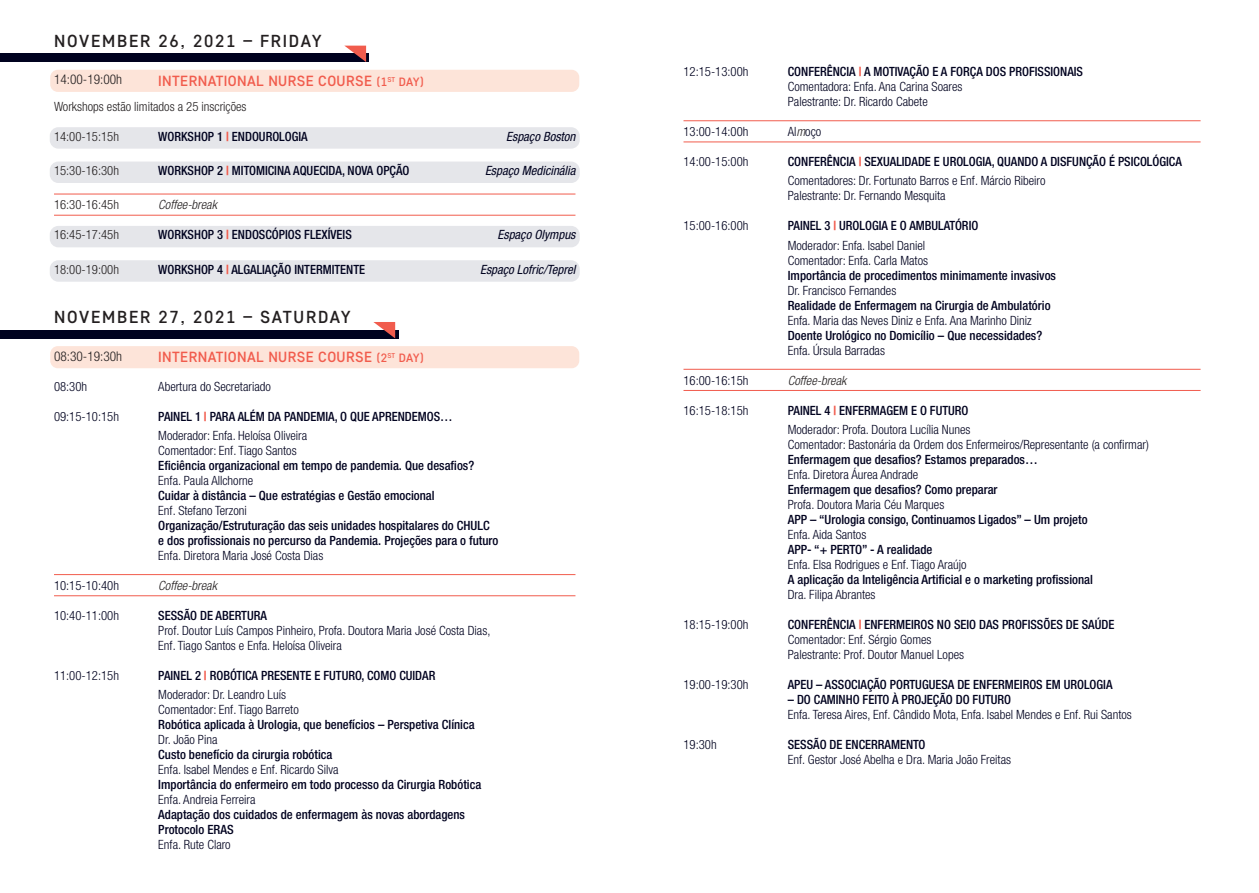
<style>
.page{position:relative;width:1259px;height:893px;background:#fff}
.page>*{position:absolute;margin:0;border:0;box-sizing:border-box;transform-origin:0 0}
.t1{font:500 17.4px "Core Sans D45";letter-spacing:.1em;color:#231f20}
.t2{font:500 14.7px "Core Sans D45";letter-spacing:.025em;color:#f15c4d}
.t3{font:300 condensed 13.35px "Helvetica Neue LT Std";color:#231f20}
.t4{font:500 condensed 12.75px/19.2px "Helvetica Neue LT Std";color:#00021f}
.t5{font:300 condensed 12.75px/15px "Helvetica Neue LT Std";color:#00021f}
.t6{font:300 condensed 12.75px "Helvetica Neue LT Std";color:#231f20}
.t7{font:italic condensed 12.75px "Helvetica Neue LT Std";color:#00021f}
.t8{font:italic 300 condensed 12.75px "Helvetica Neue LT Std";color:#231f20}
.s1{font-size:12px}
.s2{font-weight:700;color:#f15c4d}
.s3{font-weight:300}
.s4{font-weight:500}
.s5{font-style:italic;color:#231f20}
</style>
<div class="page">
<div style="left:50px;top:70px;width:529px;height:22px;background:#fde4d9;border-radius:8px"></div>
<div style="left:50px;top:127px;width:530px;height:22px;background:#e5e6ea;border-radius:9px"></div>
<div style="left:50px;top:162px;width:530px;height:21px;background:#e5e6ea;border-radius:9px"></div>
<hr style="left:54px;top:194px;width:521px;height:1px;background:#f15c4d">
<hr style="left:54px;top:215px;width:521px;height:1px;background:#f15c4d">
<div style="left:50px;top:226px;width:530px;height:21px;background:#e5e6ea;border-radius:9px"></div>
<div style="left:50px;top:260px;width:530px;height:22px;background:#e5e6ea;border-radius:9px"></div>
<div style="left:50px;top:346px;width:529px;height:22px;background:#fde4d9;border-radius:8px"></div>
<hr style="left:54px;top:574px;width:521px;height:1px;background:#f15c4d">
<hr style="left:54px;top:595px;width:521px;height:1px;background:#f15c4d">
<div style="left:0;top:54px;width:369px;height:8px;background:#00021f"></div>
<svg style="left:344px;top:46px;width:22px;height:16px"></svg>
<div style="left:0;top:330px;width:398px;height:8px;background:#00021f"></div>
<svg style="left:373px;top:322px;width:22px;height:16px"></svg>
<hr style="left:683px;top:120px;width:517px;height:1px;background:#f15c4d">
<hr style="left:683px;top:142px;width:517px;height:1px;background:#f15c4d">
<hr style="left:683px;top:369px;width:517px;height:1px;background:#f15c4d">
<hr style="left:683px;top:390px;width:517px;height:1px;background:#f15c4d">
<h1 class="t1" style="left:54px;top:29px;width:269px">NOVEMBER 26, 2021 – FRIDAY</h1>
<p class="t3" style="left:54px;top:72px;width:70px">14:00-19:00h</p>
<p class="t2" style="left:158px;top:71px;width:267px">INTERNATIONAL NURSE COURSE <span class="s1">(1</span><sup>ST</sup> <span class="s1">DAY)</span></p>
<p class="t6" style="left:54px;top:99px;width:194px">Workshops estão limitados a 25 inscrições</p>
<p class="t6" style="left:54px;top:129px;width:66px">14:00-15:15h</p>
<p class="t4" style="left:158px;top:126px;width:151px">WORKSHOP 1 <span class="s2">|</span> ENDOUROLOGIA</p>
<p class="t7" style="left:506px;top:129px;width:71px">Espaço Boston</p>
<p class="t6" style="left:54px;top:163px;width:66px">15:30-16:30h</p>
<p class="t4" style="left:158px;top:161px;width:253px">WORKSHOP 2 <span class="s2">|</span> MITOMICINA AQUECIDA, NOVA OPÇÃO</p>
<p class="t7" style="left:485px;top:163px;width:92px">Espaço Medicinália</p>
<p class="t6" style="left:54px;top:198px;width:66px">16:30-16:45h</p>
<p class="t8" style="left:158px;top:198px;width:60px">Coffee-break</p>
<p class="t6" style="left:54px;top:228px;width:66px">16:45-17:45h</p>
<p class="t4" style="left:158px;top:225px;width:195px">WORKSHOP 3 <span class="s2">|</span> ENDOSCÓPIOS FLEXÍVEIS</p>
<p class="t7" style="left:497px;top:227px;width:79px">Espaço Olympus</p>
<p class="t6" style="left:54px;top:262px;width:66px">18:00-19:00h</p>
<p class="t4" style="left:158px;top:259px;width:208px">WORKSHOP 4 <span class="s2">|</span> ALGALIAÇÃO INTERMITENTE</p>
<p class="t7" style="left:480px;top:262px;width:97px">Espaço Lofric/Teprel</p>
<h1 class="t1" style="left:54px;top:306px;width:298px">NOVEMBER 27, 2021 – SATURDAY</h1>
<p class="t3" style="left:54px;top:348px;width:70px">08:30-19:30h</p>
<p class="t2" style="left:158px;top:347px;width:267px">INTERNATIONAL NURSE COURSE <span class="s1">(2</span><sup>ST</sup> <span class="s1">DAY)</span></p>
<p class="t5" style="left:54px;top:379px;width:35px">08:30h</p>
<p class="t5" style="left:158px;top:379px;width:114px">Abertura do Secretariado</p>
<p class="t5" style="left:54px;top:409px;width:66px">09:15-10:15h</p>
<p class="t4" style="left:158px;top:406px;width:296px">PAINEL 1 <span class="s2">|</span> PARA ALÉM DA PANDEMIA, O QUE APRENDEMOS…<br><span class="s3">Moderador: Enfa. Heloísa Oliveira</span></p>
<p class="t5" style="left:158px;top:443px;width:140px">Comentador: Enf. Tiago Santos</p>
<p class="t4" style="left:158px;top:456px;width:317px">Eficiência organizacional em tempo de pandemia. Que desafios?</p>
<p class="t5" style="left:158px;top:473px;width:97px">Enfa. Paula Allchorne</p>
<p class="t4" style="left:158px;top:486px;width:278px">Cuidar à distância – Que estratégias e Gestão emocional</p>
<p class="t5" style="left:158px;top:503px;width:90px">Enf. Stefano Terzoni</p>
<p class="t4" style="left:158px;top:518px;width:342px;line-height:15px">Organização/Estruturação das seis unidades hospitalares do CHULC e dos profissionais no percurso da Pandemia. Projeções para o futuro</p>
<p class="t5" style="left:158px;top:548px;width:166px">Enfa. Diretora Maria José Costa Dias</p>
<p class="t5" style="left:54px;top:578px;width:66px">10:15-10:40h</p>
<p class="t8" style="left:158px;top:578px;width:60px">Coffee-break</p>
<p class="t5" style="left:54px;top:608px;width:66px">10:40-11:00h</p>
<p class="t4" style="left:158px;top:606px;width:110px">SESSÃO DE ABERTURA</p>
<p class="t5" style="left:158px;top:623px;width:333px">Prof. Doutor Luís Campos Pinheiro, Profa. Doutora Maria José Costa Dias,<br>Enf. Tiago Santos e Enfa. Heloísa Oliveira</p>
<p class="t5" style="left:54px;top:668px;width:66px">11:00-12:15h</p>
<p class="t4" style="left:158px;top:666px;width:279px">PAINEL 2 <span class="s2">|</span> ROBÓTICA PRESENTE E FUTURO, COMO CUIDAR<br><span class="s3">Moderador: Dr. Leandro Luís</span></p>
<p class="t5" style="left:158px;top:702px;width:142px">Comentador: Enf. Tiago Barreto</p>
<p class="t4" style="left:158px;top:715px;width:318px">Robótica aplicada à Urologia, que benefícios – Perspetiva Clínica</p>
<p class="t5" style="left:158px;top:732px;width:61px">Dr. João Pina</p>
<p class="t4" style="left:158px;top:745px;width:176px">Custo benefício da cirurgia robótica</p>
<p class="t5" style="left:158px;top:762px;width:182px">Enfa. Isabel Mendes e Enf. Ricardo Silva</p>
<p class="t4" style="left:158px;top:775px;width:324px">Importância do enfermeiro em todo processo da Cirurgia Robótica</p>
<p class="t5" style="left:158px;top:792px;width:99px">Enfa. Andreia Ferreira</p>
<p class="t4" style="left:158px;top:807px;width:308px;line-height:15px">Adaptação dos cuidados de enfermagem às novas abordagens<br>Protocolo ERAS</p>
<p class="t5" style="left:158px;top:837px;width:74px">Enfa. Rute Claro</p>
<p class="t5" style="left:683px;top:64px;width:66px">12:15-13:00h</p>
<p class="t5" style="left:788px;top:64px;width:297px"><span class="s4">CONFERÊNCIA</span> <span class="s2">|</span> <span class="s4">A MOTIVAÇÃO E A FORÇA DOS PROFISSIONAIS<br></span>Comentadora: Enfa. Ana Carina Soares<br>Palestrante: Dr. Ricardo Cabete</p>
<p class="t5" style="left:683px;top:124px;width:66px">13:00-14:00h</p>
<p class="t5" style="left:788px;top:124px;width:35px">Al<span class="s5">m</span>oço</p>
<p class="t5" style="left:683px;top:154px;width:66px">14:00-15:00h</p>
<p class="t4" style="left:788px;top:152px;width:395px">CONFERÊNCIA <span class="s2">|</span> SEXUALIDADE E UROLOGIA, QUANDO A DISFUNÇÃO É PSICOLÓGICA<br><span class="s3">Comentadores: Dr. Fortunato Barros e Enf. Márcio Ribeiro</span></p>
<p class="t5" style="left:788px;top:188px;width:159px">Palestrante: Dr. Fernando Mesquita</p>
<p class="t5" style="left:683px;top:218px;width:66px">15:00-16:00h</p>
<p class="t4" style="left:788px;top:216px;width:192px">PAINEL 3 <span class="s2">|</span> UROLOGIA E O AMBULATÓRIO<br><span class="s3">Moderador: Enfa. Isabel Daniel</span></p>
<p class="t5" style="left:788px;top:252px;width:142px">Comentador: Enfa. Carla Matos</p>
<p class="t4" style="left:788px;top:265px;width:270px">Importância de procedimentos minimamente invasivos</p>
<p class="t5" style="left:788px;top:282px;width:110px">Dr. Francisco Fernandes</p>
<p class="t4" style="left:788px;top:295px;width:264px">Realidade de Enfermagem na Cirurgia de Ambulatório</p>
<p class="t5" style="left:788px;top:312px;width:245px">Enfa. Maria das Neves Diniz e Enfa. Ana Marinho Diniz</p>
<p class="t4" style="left:788px;top:325px;width:256px">Doente Urológico no Domicílio – Que necessidades?</p>
<p class="t5" style="left:788px;top:342px;width:99px">Enfa. Úrsula Barradas</p>
<p class="t5" style="left:683px;top:372px;width:66px">16:00-16:15h</p>
<p class="t8" style="left:788px;top:373px;width:60px">Coffee-break</p>
<p class="t5" style="left:683px;top:402px;width:66px">16:15-18:15h</p>
<p class="t5" style="left:788px;top:400px;width:184px;line-height:19.2px"><span class="s4">PAINEL 4</span> <span class="s2">|</span> <span class="s4">ENFERMAGEM E O FUTURO<br></span>Moderador: Profa. Doutora Lucília Nunes</p>
<p class="t5" style="left:788px;top:437px;width:362px">Comentador: Bastonária da Ordem dos Enfermeiros/Representante (a confirmar)</p>
<p class="t4" style="left:788px;top:450px;width:251px">Enfermagem que desafios? Estamos preparados…</p>
<p class="t5" style="left:788px;top:467px;width:132px">Enfa. Diretora Áurea Andrade</p>
<p class="t4" style="left:788px;top:480px;width:211px">Enfermagem que desafios? Como preparar</p>
<p class="t5" style="left:788px;top:497px;width:158px">Profa. Doutora Maria Céu Marques</p>
<p class="t4" style="left:788px;top:510px;width:301px">APP – “Urologia consigo, Continuamos Ligados” – Um projeto</p>
<p class="t5" style="left:788px;top:527px;width:80px">Enfa. Aida Santos</p>
<p class="t4" style="left:788px;top:539px;width:146px">APP- “+ PERTO” - A realidade</p>
<p class="t5" style="left:788px;top:557px;width:180px">Enfa. Elsa Rodrigues e Enf. Tiago Araújo</p>
<p class="t4" style="left:788px;top:569px;width:307px">A aplicação da Inteligência Artificial e o marketing profissional</p>
<p class="t5" style="left:788px;top:587px;width:89px">Dra. Filipa Abrantes</p>
<p class="t5" style="left:683px;top:617px;width:66px">18:15-19:00h</p>
<p class="t5" style="left:788px;top:617px;width:328px"><span class="s4">CONFERÊNCIA</span> <span class="s2">|</span> <span class="s4">ENFERMEIROS NO SEIO DAS PROFISSÕES DE SAÚDE<br></span>Comentador: Enf. Sérgio Gomes<br>Palestrante: Prof. Doutor Manuel Lopes</p>
<p class="t5" style="left:683px;top:677px;width:66px">19:00-19:30h</p>
<p class="t4" style="left:788px;top:675px;width:326px">APEU – ASSOCIAÇÃO PORTUGUESA DE ENFERMEIROS EM UROLOGIA</p>
<p class="t4" style="left:788px;top:690px;width:225px">– DO CAMINHO FEITO À PROJEÇÃO DO FUTURO</p>
<p class="t5" style="left:788px;top:707px;width:345px">Enfa. Teresa Aires, Enf. Cândido Mota, Enfa. Isabel Mendes e Enf. Rui Santos</p>
<p class="t5" style="left:683px;top:737px;width:35px">19:30h</p>
<p class="t4" style="left:788px;top:735px;width:139px">SESSÃO DE ENCERRAMENTO</p>
<p class="t5" style="left:788px;top:752px;width:225px">Enf. Gestor José Abelha e Dra. Maria João Freitas</p>
</div>
